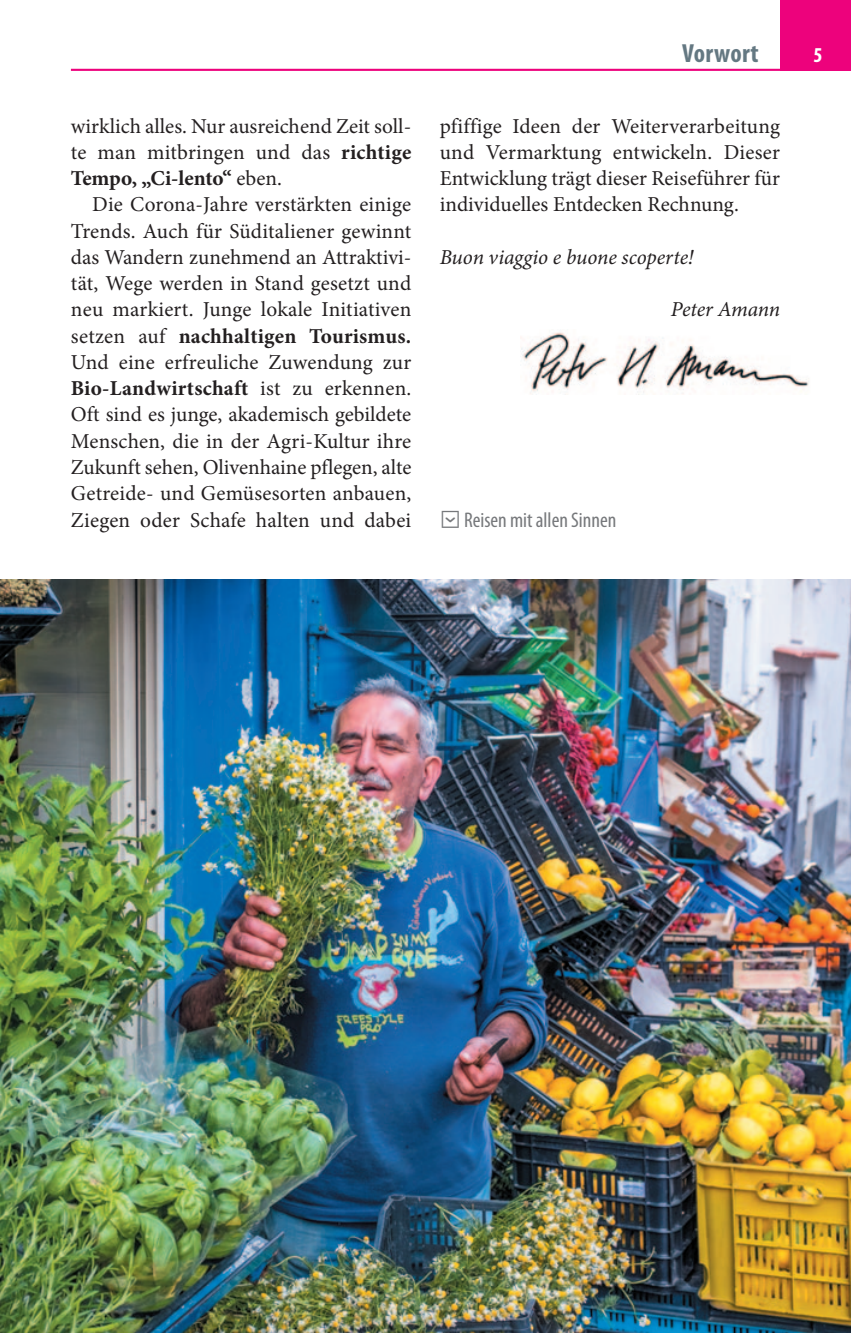
<style>
.page{position:relative;width:851px;height:1333px;background:#fff}
.page>*{position:absolute;margin:0;border:0;box-sizing:border-box;transform-origin:0 0}
.t1{font:700 condensed 26.25px "Myriad Pro";letter-spacing:.015em;color:#647882}
.t2{font:21.25px/26.2px "Minion Pro";color:#231f20;text-align:justify}
.t3{font:italic 21.25px "Minion Pro";letter-spacing:-.005em;color:#231f20}
.t4{font:condensed 21.25px "Myriad Pro";color:#76787b}
.t5{font:700 condensed 21.25px "Myriad Pro";color:#fff}
.s1{font-weight:700}
.s2{font-family:"Button Bonus Square Positive";font-stretch:normal}
</style>
<div class="page">
<img style="left:520px;top:332px;width:289px;height:62px">
<div style="left:780px;top:0;width:70px;height:71px;background:#ed027c"></div>
<hr style="left:71px;top:69px;width:709px;height:2px;background:#ed027c">
<img style="left:0;top:579px;width:850px;height:753px">
<p class="t2" style="left:71px;top:115px;width:342px">wirklich alles. Nur ausreichend Zeit soll&shy;te man mitbringen und das <span class="s1">richtige Tempo, „Ci-lento“</span> eben.</p>
<p class="t2" style="left:71px;top:193px;width:342px;text-indent:21px">Die Corona-Jahre verstärkten einige Trends. Auch für Süditaliener gewinnt das Wandern zunehmend an Attraktivi&shy;tät, Wege werden in Stand gesetzt und neu markiert. Junge lokale Initiativen setzen auf <span class="s1">nachhaltigen Tourismus.<br></span>Und eine erfreuliche Zuwendung zur <span class="s1">Bio-Landwirtschaft</span> ist zu erkennen.<br>Oft sind es junge, akademisch gebildete Menschen, die in der Agri-Kultur ihre Zukunft sehen, Olivenhaine pflegen, alte Getreide- und Gemüsesorten anbauen, Ziegen oder Schafe halten und dabei</p>
<p class="t1" style="left:682px;top:44px;width:78px">Vorwort</p>
<p class="t5" style="left:813px;top:48px;width:11px">5</p>
<p class="t2" style="left:439px;top:115px;width:342px">pfiffige Ideen der Weiterverarbeitung und Vermarktung entwickeln. Dieser Entwicklung trägt dieser Reiseführer für individuelles Entdecken Rechnung.</p>
<p class="t3" style="left:439px;top:249px;width:255px">Buon viaggio e buone scoperte!</p>
<p class="t3" style="left:670px;top:301px;width:111px">Peter Amann</p>
<p class="t4" style="left:439px;top:512px;width:178px"><span class="s2">r</span>Reisen mit allen Sinnen</p>
</div>
